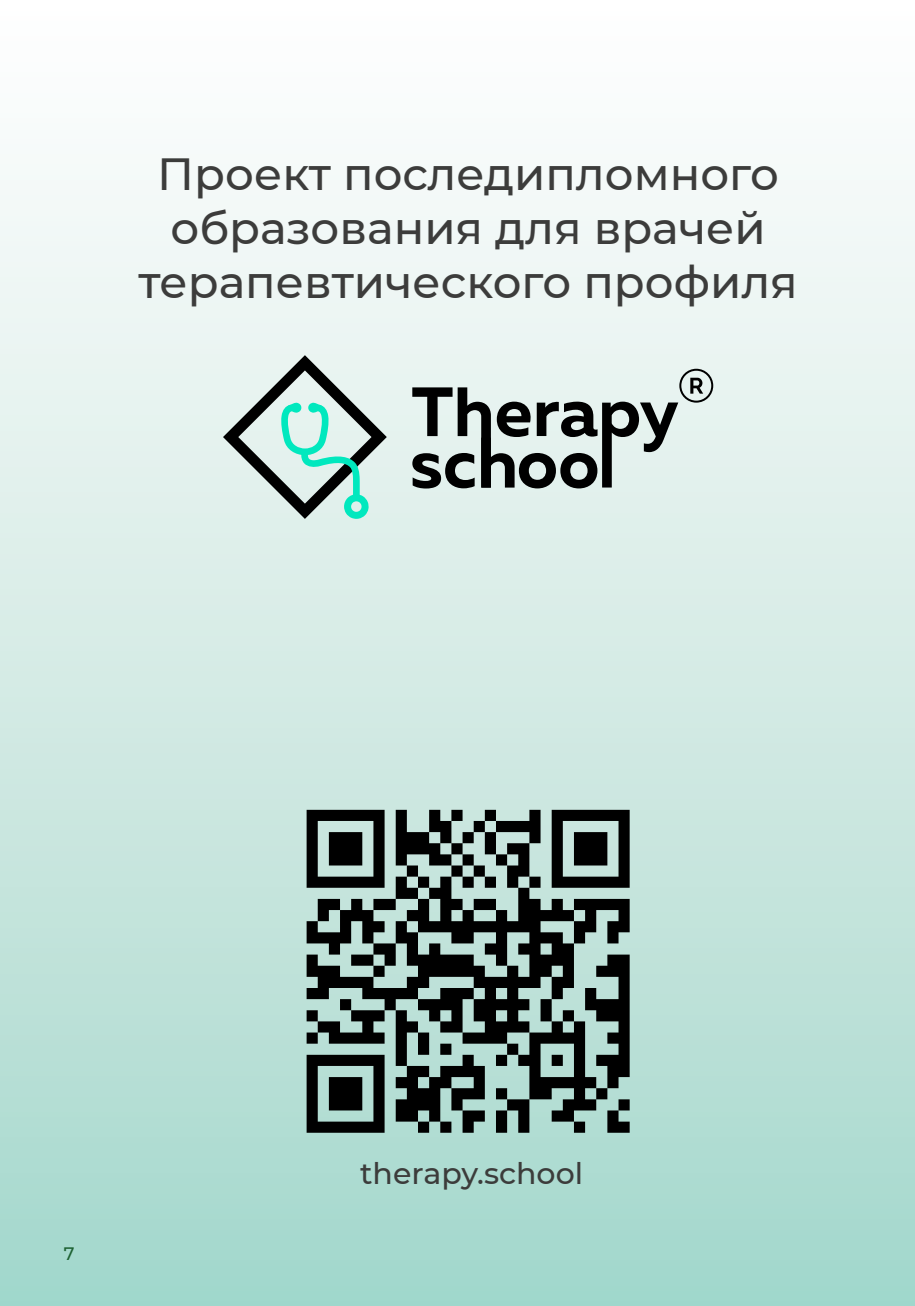
<style>
.page{position:relative;width:915px;height:1306px;background:#fff}
.page>*{position:absolute;margin:0;border:0;box-sizing:border-box;transform-origin:0 0}
.t1{font:500 45px/54px "Montserrat";color:#3c3c3b;text-align:center}
.t2{font:500 30px "Montserrat";color:#3c3c3b}
.t3{font:500 18px "Montserrat";color:#1d6132}
</style>
<div class="page">
<div style="left:0;top:0;width:914px;height:1305px;background:linear-gradient(to bottom,#fff,#a6d7cc)"></div>
<img style="left:889px;top:0;width:25px;height:1305px">
<svg style="left:223px;top:355px;width:163px;height:164px;background:#b0cac4"></svg>
<svg style="left:412px;top:369px;width:301px;height:119px;background:#a6afad"></svg>
<svg style="left:306px;top:809px;width:323px;height:323px;background:#5b6c68"></svg>
<p class="t1" style="left:138px;top:145px;width:660px">Проект последипломного образования для врачей терапевтического профиля</p>
<p class="t3" style="left:64px;top:1240px;width:12px">7</p>
<p class="t2" style="left:360px;top:1152px;width:224px">therapy.school</p>
</div>
